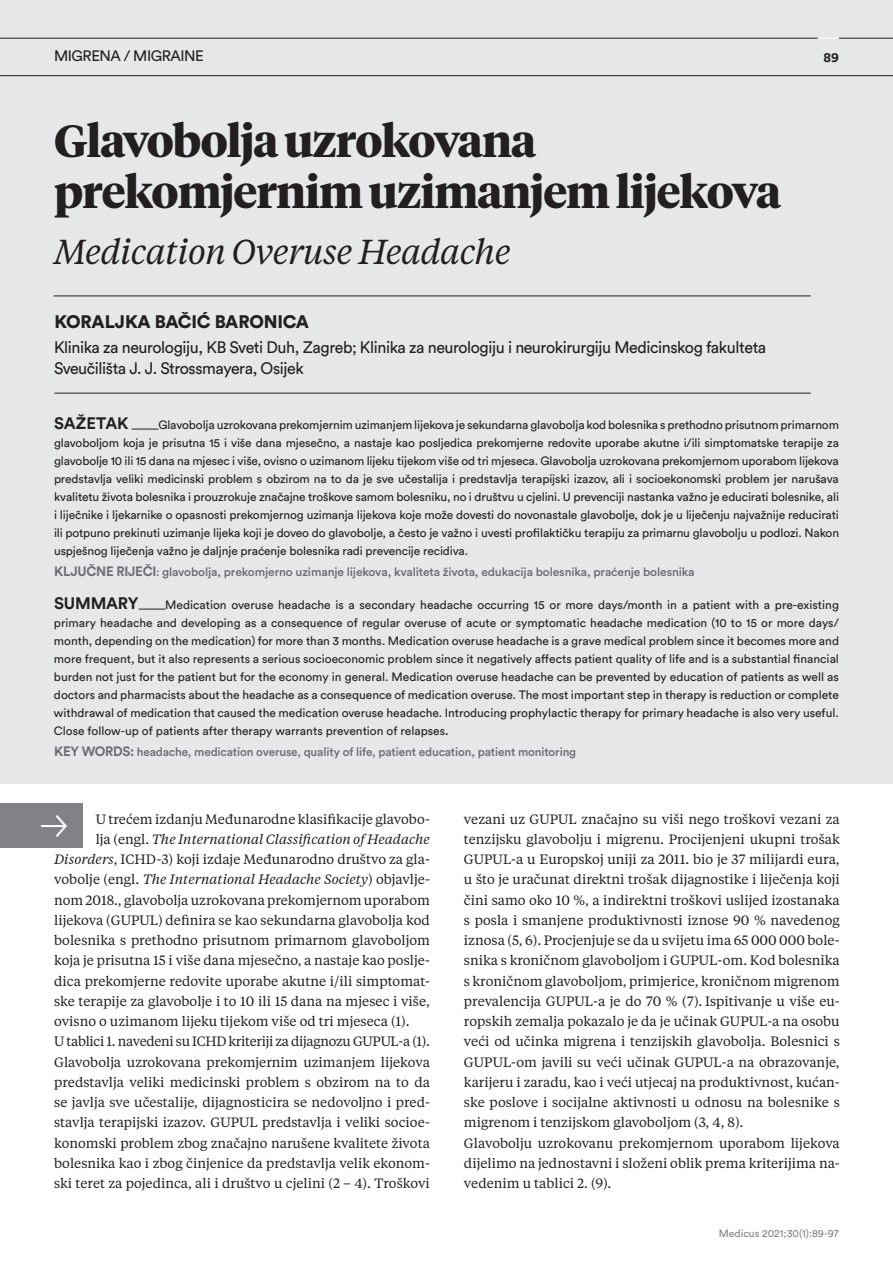
<style>
.page{position:relative;width:893px;height:1263px;background:#fff}
.page>*{position:absolute;margin:0;border:0;box-sizing:border-box;transform-origin:0 0}
.t1{font:700 45px/51px "Tiempos Headline";letter-spacing:-.02em;color:#231f20}
.t2{font:italic 34.5px "Tiempos Headline";letter-spacing:-.02em;color:#231f20}
.t3{font:900 18px "Circular Pro";letter-spacing:-.01em;color:#231f20}
.t4{font:16.5px/21px "Circular Pro";letter-spacing:-.025em;color:#231f20}
.t5{font:700 16.5px "Circular Pro";letter-spacing:-.01em;color:#231f20}
.t6{font:15px "Circular Pro";letter-spacing:-.03em;color:#231f20}
.t7{font:13.5px/20.2px "Tiempos Headline";color:#231f20}
.t8{font:italic 13.5px "Tiempos Headline";color:#231f20}
.t9{font:13.5px "Tiempos Headline";letter-spacing:-.02em;color:#231f20}
.t10{font:700 13.5px "Circular Pro";color:#231f20}
.t11{font:12px/18px "Circular Pro";letter-spacing:-.01em;color:#231f20;text-align:justify}
.t12{font:500 12px "Circular Pro";letter-spacing:-.01em;color:#6c6d70}
.t13{font:10.5px "Circular Pro";color:#808285}
.s1{font-weight:700;font-size:13.5px}
.s2{font-family:"Tiempos Headline";font-weight:400}
.s3{font-weight:500}
.s4{font-style:normal}
.s5{font-style:italic}
</style>
<div class="page">
<div style="left:0;top:0;width:893px;height:783px;background:#e6e7e9"></div>
<hr style="left:0;top:75px;width:893px;height:1px;background:#231f20">
<hr style="left:0;top:38px;width:818px;height:1px;background:#231f20">
<hr style="left:839px;top:38px;width:54px;height:1px;background:#231f20">
<svg style="left:819px;top:38px;width:20px;height:1px"></svg>
<hr style="left:54px;top:296px;width:757px;height:1px;background:#231f20">
<hr style="left:54px;top:393px;width:757px;height:1px;background:#231f20">
<svg style="left:131px;top:429px;width:27px;height:1px"></svg>
<svg style="left:139px;top:609px;width:27px;height:1px"></svg>
<div style="left:0;top:803px;width:83px;height:44px;background:#808285"></div>
<p class="t6" style="left:54px;top:46px;width:152px">MIGRENA / MIGRAINE</p>
<h1 class="t1" style="left:54px;top:114px;width:728px">Glavobolja uzrokovana prekomjernim uzimanjem lijekova</h1>
<h2 class="t2" style="left:54px;top:228px;width:458px">Medication Overuse Headache</h2>
<p class="t10" style="left:823px;top:47px;width:17px">89</p>
<h3 class="t3" style="left:54px;top:309px;width:256px">KORALJKA BAČIĆ BARONICA</h3>
<h3 class="t4" style="left:54px;top:336px;width:714px">Klinika za neurologiju, KB Sveti Duh, Zagreb; Klinika za neurologiju i neurokirurgiju Medicinskog fakulteta<br>Sveučilišta J. J. Strossmayera, Osijek</h3>
<h3 class="t5" style="left:54px;top:412px;width:76px">SAŽETAK</h3>
<p class="t11" style="left:54px;top:415px;width:787px;text-indent:104px">Glavobolja uzrokovana prekomjernim uzimanjem lijekova je sekundarna glavobolja kod bolesnika s prethodno prisutnom primarnom glavoboljom koja je prisutna 15 i više dana mjesečno, a nastaje kao posljedica prekomjerne redovite uporabe akutne i/ili simptomatske terapije za glavobolje 10 ili 15 dana na mjesec i više, ovisno o uzimanom lijeku tijekom više od tri mjeseca. Glavobolja uzrokovana prekomjernom uporabom lijekova predstavlja veliki medicinski problem s obzirom na to da je sve učestalija i predstavlja terapijski izazov, ali i socioekonomski problem jer narušava kvalitetu života bolesnika i prouzrokuje značajne troškove samom bolesniku, no i društvu u cjelini. U prevenciji nastanka važno je educirati bolesnike, ali i liječnike i ljekarnike o opasnosti prekomjernog uzimanja lijekova koje može dovesti do novonastale glavobolje, dok je u liječenju najvažnije reducirati ili potpuno prekinuti uzimanje lijeka koji je doveo do glavobolje, a često je važno i uvesti profilaktičku terapiju za primarnu glavobolju u podlozi. Nakon uspješnog liječenja važno je daljnje praćenje bolesnika radi prevencije recidiva.</p>
<p class="t12" style="left:54px;top:564px;width:642px"><span class="s1">KLJUČNE RIJEČI</span><span class="s2">:</span> glavobolja, prekomjerno uzimanje lijekova, kvaliteta života, edukacija bolesnika, praćenje bolesnika</p>
<h3 class="t5" style="left:54px;top:592px;width:86px">SUMMARY</h3>
<p class="t11" style="left:54px;top:595px;width:786px;text-indent:111px">Medication overuse headache is a secondary headache occurring 15 or more days/month in a patient with a pre-existing primary headache and developing as a consequence of regular overuse of acute or symptomatic headache medication (10 to 15 or more days/ month, depending on the medication) for more than 3 months. Medication overuse headache is a grave medical problem since it becomes more and more frequent, but it also represents a serious socioeconomic problem since it negatively affects patient quality of life and is a substantial financial burden not just for the patient but for the economy in general. Medication overuse headache can be prevented by education of patients as well as doctors and pharmacists about the headache as a consequence of medication overuse. The most important step in therapy is reduction or complete withdrawal of medication that caused the medication overuse headache. Introducing prophylactic therapy for primary headache is also very useful.<br>Close follow-up of patients after therapy warrants prevention of relapses<span class="s3">.</span></p>
<p class="t12" style="left:54px;top:744px;width:524px"><span class="s1">KEY WORDS:</span> headache, medication overuse, quality of life, patient education, patient monitoring</p>
<p class="t7" style="left:96px;top:808px;width:336px">U trećem izdanju Međunarodne klasifikacije glavobo-</p>
<p class="t8" style="left:96px;top:830px;width:336px"><span class="s4">lja (engl.</span> The International Classification of Headache</p>
<p class="t7" style="left:54px;top:849px;width:377px"><span class="s5">Disorders</span>, ICHD-3) koji izdaje Međunarodno društvo za gla-</p>
<p class="t8" style="left:54px;top:870px;width:377px"><span class="s4">vobolje (engl.</span> The International Headache Society<span class="s4">) objavlje-</span></p>
<p class="t7" style="left:54px;top:889px;width:377px">nom 2018., glavobolja uzrokovana prekomjernom uporabom</p>
<p class="t7" style="left:54px;top:909px;width:377px">lijekova (GUPUL) definira se kao sekundarna glavobolja kod</p>
<p class="t7" style="left:54px;top:930px;width:377px">bolesnika s prethodno prisutnom primarnom glavoboljom</p>
<p class="t7" style="left:54px;top:950px;width:377px">koja je prisutna 15 i više dana mjesečno, a nastaje kao poslje-</p>
<p class="t7" style="left:54px;top:970px;width:377px">dica prekomjerne redovite uporabe akutne i/ili simptomat-</p>
<p class="t7" style="left:54px;top:990px;width:377px">ske terapije za glavobolje i to 10 ili 15 dana na mjesec i više,</p>
<p class="t7" style="left:54px;top:1011px;width:357px">ovisno o uzimanom lijeku tijekom više od tri mjeseca (1).</p>
<p class="t9" style="left:54px;top:1032px;width:377px">U tablici 1. navedeni su ICHD kriteriji za dijagnozu GUPUL-a (1).</p>
<p class="t7" style="left:54px;top:1051px;width:377px">Glavobolja uzrokovana prekomjernim uzimanjem lijekova</p>
<p class="t7" style="left:54px;top:1071px;width:377px">predstavlja veliki medicinski problem s obzirom na to da</p>
<p class="t7" style="left:54px;top:1092px;width:377px">se javlja sve učestalije, dijagnosticira se nedovoljno i pred-</p>
<p class="t7" style="left:54px;top:1112px;width:377px">stavlja terapijski izazov. GUPUL predstavlja i veliki socioe-</p>
<p class="t7" style="left:54px;top:1132px;width:377px">konomski problem zbog značajno narušene kvalitete života</p>
<p class="t7" style="left:54px;top:1152px;width:377px">bolesnika kao i zbog činjenice da predstavlja velik ekonom-</p>
<p class="t7" style="left:54px;top:1173px;width:377px">ski teret za pojedinca, ali i društvo u cjelini (2 – 4). Troškovi</p>
<p class="t7" style="left:464px;top:808px;width:377px">vezani uz GUPUL značajno su viši nego troškovi vezani za tenzijsku glavobolju i migrenu. Procijenjeni ukupni trošak GUPUL-a u Europskoj uniji za 2011. bio je 37 milijardi eura, u što je uračunat direktni trošak dijagnostike i liječenja koji čini samo oko 10 %, a indirektni troškovi uslijed izostanaka s posla i smanjene produktivnosti iznose 90 % navedenog iznosa (5, 6). Procjenjuje se da u svijetu ima 65 000 000 bole&shy;snika s kroničnom glavoboljom i GUPUL-om. Kod bolesnika s kroničnom glavoboljom, primjerice, kroničnom migrenom prevalencija GUPUL-a je do 70 % (7). Ispitivanje u više eu&shy;ropskih zemalja pokazalo je da je učinak GUPUL-a na osobu veći od učinka migrena i tenzijskih glavobolja. Bolesnici s GUPUL-om javili su veći učinak GUPUL-a na obrazovanje, karijeru i zaradu, kao i veći utjecaj na produktivnost, kućan&shy;ske poslove i socijalne aktivnosti u odnosu na bolesnike s migrenom i tenzijskom glavoboljom (3, 4, 8).<br>Glavobolju uzrokovanu prekomjernom uporabom lijekova dijelimo na jednostavni i složeni oblik prema kriterijima na&shy;vedenim u tablici 2. (9).</p>
<p class="t13" style="left:719px;top:1227px;width:122px">Medicus 2021;30(1):89-97</p>
</div>
